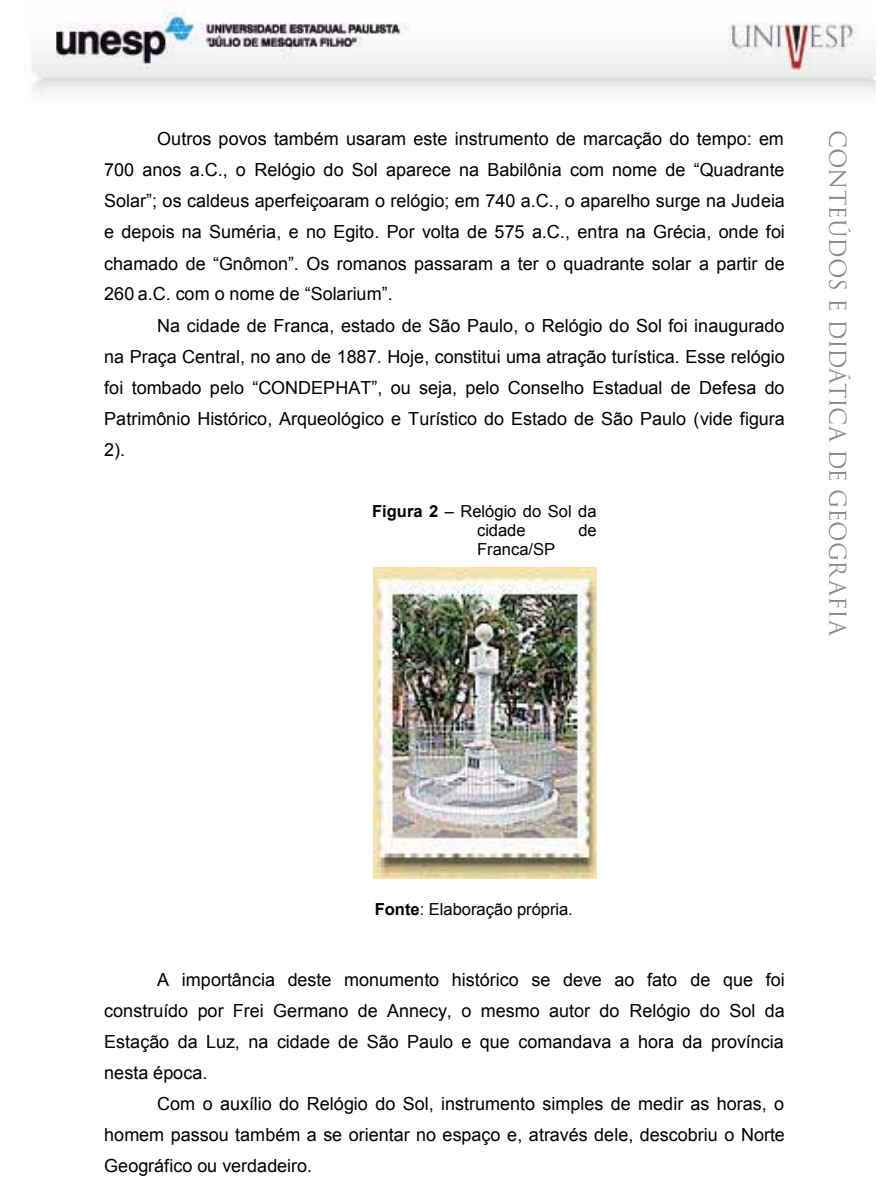
<style>
.page{position:relative;width:893px;height:1183px;background:#fff}
.page>*{position:absolute;margin:0;border:0;box-sizing:border-box;transform-origin:0 0}
.t1{font:22.5px "Trajan Pro";letter-spacing:-.02em;color:#888a8d}
.t2{font:18px/31px "Arial";color:#000;text-align:justify}
.t3{font:16.5px/19px "Arial";color:#000}
.s1{font-style:inherit}
.s2{font-weight:700}
</style>
<div class="page">
<img style="left:32px;top:10px;width:844px;height:85px">
<img style="left:373px;top:567px;width:223px;height:311px">
<p class="t2" style="left:104px;top:123px;width:682px;text-indent:53px">Outros povos também usaram este instrumento de marcação do tempo: em 700 anos a.C., o Relógio do Sol aparece na Babilôni<span class="s1">a com nome de “Quadrante Solar”; os caldeus aperfeiçoaram o relógio; em 740 a.C.</span>, o aparelho surge na Judeia e depois na Suméria, e no Egito. Por volta de 575 a.C., entra na Grécia, onde foi <span class="s1">chamado de “Gnômon”. Os romanos passaram a ter o quadrante solar</span> a partir de 260 a.C. com <span class="s1">o nome de “Solarium”.</span></p>
<p class="t2" style="left:104px;top:310px;width:682px;text-indent:53px">Na cidade de Franca, estado de São Paulo, o Relógio do Sol foi inaugurado na Praça Central, no ano de 1887. Hoje, constitui uma atração turística. Esse relógio f<span class="s1">oi tombado pelo “CONDEPHAT”, ou seja, pelo Conse</span>lho Estadual de Defesa do Patrimônio Histórico, Arqueológico e Turístico do Estado de São Paulo (vide figura 2).</p>
<p class="t3" style="left:477px;top:501px;width:121px;text-indent:-105px"><span class="s2">Figura 2</span> <span class="s1">–</span> Relógio do Sol da cidade</p>
<p class="t3" style="left:578px;top:520px;width:20px">de</p>
<p class="t3" style="left:477px;top:539px;width:80px">Franca/SP</p>
<p class="t1" style="left:852px;top:130px;width:505px;rotate:90deg">Conteúdos e Didática de GEOGRAFIA</p>
<p class="t3" style="left:375px;top:899px;width:200px"><span class="s2">Fonte</span>: Elaboração própria.</p>
<p class="t2" style="left:104px;top:963px;width:682px;text-indent:53px">A importância deste monumento histórico se deve ao fato de que foi construído por Frei Germano de Annecy, o mesmo autor do Relógio do Sol da Estação da Luz, na cidade de São Paulo e que comandava a hora da província nesta época.</p>
<p class="t2" style="left:104px;top:1087px;width:682px;text-indent:53px">Com o auxílio do Relógio do Sol, instrumento simples de medir as horas, o homem passou também a se orientar no espaço e, através dele, descobriu o Norte Geográfico ou verdadeiro.</p>
</div>
